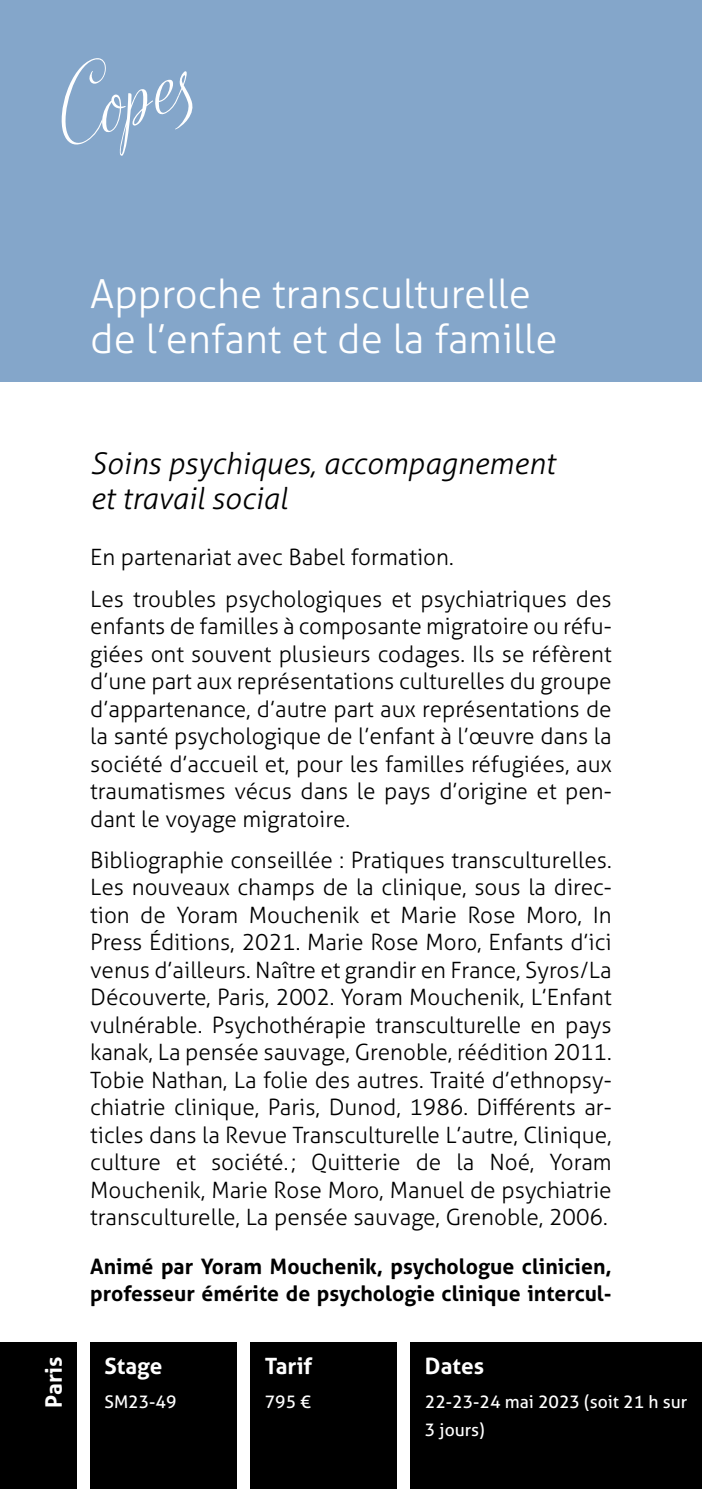
<style>
.page{position:relative;width:702px;height:1489px;background:#fff}
.page>*{position:absolute;margin:0;border:0;box-sizing:border-box;transform-origin:0 0}
.t1{font:300 40px/45px "Aller";color:#fff}
.t2{font:italic 300 30px/35px "Aller";color:#000}
.t3{font:300 22.5px/27.5px "Aller";color:#000;text-align:justify}
.t4{font:700 22.5px "Aller";color:#fff}
.t5{font:700 21.25px/27.5px "Aller";color:#000}
.t6{font:17.5px/27.5px "Aller";color:#fff}
</style>
<div class="page">
<div style="left:0;top:0;width:702px;height:381px;background:#84a6ca"></div>
<svg style="left:61px;top:58px;width:132px;height:98px"></svg>
<div style="left:0;top:1342px;width:76px;height:146px;background:#000"></div>
<div style="left:90px;top:1342px;width:146px;height:146px;background:#000"></div>
<div style="left:250px;top:1342px;width:146px;height:146px;background:#000"></div>
<div style="left:411px;top:1342px;width:291px;height:146px;background:#000"></div>
<h1 class="t1" style="left:90px;top:271px;width:468px">Approche transculturelle de l’enfant et de la famille</h1>
<h2 class="t2" style="left:90px;top:446px;width:466px">Soins psychiques, accompagnement et travail social</h2>
<p class="t3" style="left:90px;top:536px;width:523px;line-height:41.2px">En partenariat avec Babel formation.<br>Les troubles psychologiques et psychiatriques des</p>
<p class="t3" style="left:90px;top:612px;width:523px">enfants de familles à composante migratoire ou réfu&shy;giées ont souvent plusieurs codages. Ils se réfèrent d’une part aux représentations culturelles du groupe d’appartenance, d’autre part aux représentations de la santé psychologique de l’enfant à l’œuvre dans la société d’accueil et, pour les familles réfugiées, aux traumatismes vécus dans le pays d’origine et pen&shy;dant le voyage migratoire.</p>
<p class="t3" style="left:90px;top:846px;width:523px">Bibliographie conseillée : Pratiques transculturelles.<br>Les nouveaux champs de la clinique, sous la direc&shy;tion de Yoram Mouchenik et Marie Rose Moro, In Press Éditions, 2021. Marie Rose Moro, Enfants d’ici venus d’ailleurs. Naître et grandir en France, Syros/La Découverte, Paris, 2002. Yoram Mouchenik, L’Enfant vulnérable. Psychothérapie transculturelle en pays kanak, La pensée sauvage, Grenoble, réédition 2011.<br>Tobie Nathan, La folie des autres. Traité d’ethnopsy&shy;chiatrie clinique, Paris, Dunod, 1986. Différents ar&shy;ticles dans la Revue Transculturelle L’autre, Clinique, culture et société. ; Quitterie de la Noé, Yoram Mouchenik, Marie Rose Moro, Manuel de psychiatrie transculturelle, La pensée sauvage, Grenoble, 2006.</p>
<p class="t5" style="left:90px;top:1252px;width:523px">Animé par Yoram Mouchenik, psychologue clinicien, professeur émérite de psychologie clinique intercul-</p>
<p class="t4" style="left:40px;top:1407px;width:52px;rotate:-90deg">Paris</p>
<p class="t4" style="left:104px;top:1351px;width:59px">Stage</p>
<p class="t6" style="left:104px;top:1388px;width:74px">SM23-49</p>
<p class="t4" style="left:265px;top:1351px;width:49px">Tarif</p>
<p class="t6" style="left:265px;top:1388px;width:48px">795 €</p>
<p class="t4" style="left:425px;top:1351px;width:61px">Dates</p>
<p class="t6" style="left:425px;top:1388px;width:264px">22‑23‑24 mai 2023 (soit 21 h sur<br>3 jours)</p>
</div>
